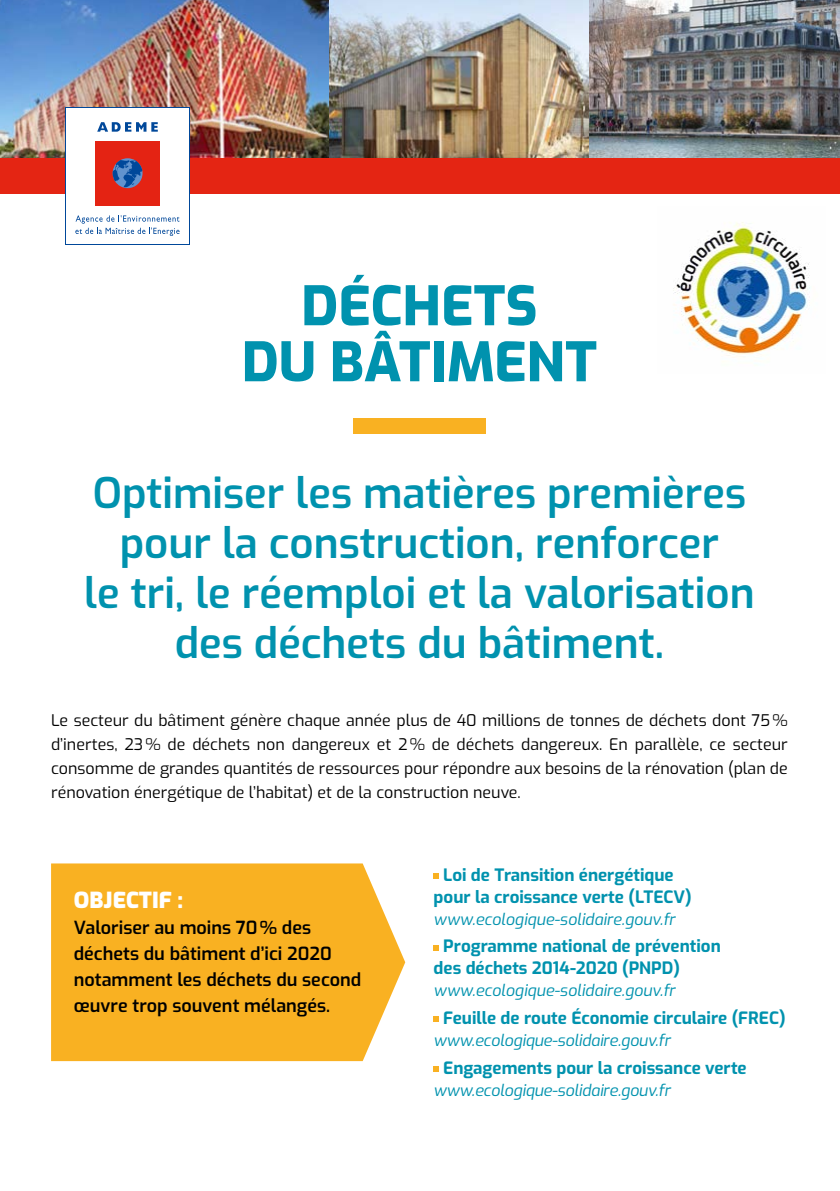
<style>
.page{position:relative;width:840px;height:1191px;background:#fff}
.page>*{position:absolute;margin:0;border:0;box-sizing:border-box;transform-origin:0 0}
.t1{font:800 54px/56px "Exo";color:#0092ae;text-align:center}
.t2{font:600 42px/50px "Exo";color:#0092ae;text-align:center}
.t3{font:900 22px "Exo";color:#fff}
.t4{font:600 18px/26px "Exo";color:#000}
.t5{font:700 17px/22px "Exo";color:#0092ae;text-align:center}
.t6{font:16px/24px "Exo";color:#000;text-align:justify}
.t7{font:italic 16px "Exo";letter-spacing:-.005em;color:#0092ae}
</style>
<div class="page">
<img style="left:673px;top:222px;width:137px;height:136px">
<img style="left:0;top:0;width:589px;height:158px">
<img style="left:589px;top:0;width:250px;height:158px">
<div style="left:51px;top:863px;width:354px;height:198px;background:#f9b122"></div>
<div style="left:353px;top:418px;width:132px;height:15px;background:#f9b122"></div>
<div style="left:0;top:158px;width:839px;height:36px;background:#e42513"></div>
<div style="left:65px;top:107px;width:124px;height:138px;background:#00489a"></div>
<div style="left:66px;top:108px;width:123px;height:136px;background:#fff"></div>
<div style="left:95px;top:141px;width:65px;height:65px;background:#e42313"></div>
<svg style="left:113px;top:158px;width:29px;height:30px"></svg>
<svg style="left:97px;top:122px;width:61px;height:10px"></svg>
<svg style="left:75px;top:215px;width:104px;height:21px"></svg>
<svg style="left:433px;top:873px;width:5px;height:5px"></svg>
<svg style="left:433px;top:945px;width:5px;height:5px"></svg>
<svg style="left:433px;top:1016px;width:5px;height:6px"></svg>
<svg style="left:433px;top:1066px;width:5px;height:5px"></svg>
<h1 class="t1" style="left:241px;top:274px;width:357px">DÉCHETS<br>DU BÂTIMENT</h1>
<h2 class="t2" style="left:84px;top:465px;width:671px">Optimiser les matières premières pour la construction, renforcer<br>le tri, le réemploi et la valorisation des déchets du bâtiment.</h2>
<p class="t6" style="left:51px;top:707px;width:737px">Le secteur du bâtiment génère chaque année plus de 40 millions de tonnes de déchets dont 75 % d’inertes, 23 % de déchets non dangereux et 2 % de déchets dangereux. En parallèle, ce secteur consomme de grandes quantités de ressources pour répondre aux besoins de la rénovation (plan de rénovation énergétique de l’habitat) et de la construction neuve.</p>
<h3 class="t3" style="left:74px;top:883px;width:111px">OBJECTIF :</h3>
<p class="t4" style="left:74px;top:913px;width:289px">Valoriser au moins 70 % des déchets du bâtiment d’ici 2020 notamment les déchets du second œuvre trop souvent mélangés.</p>
<p class="t5" style="left:433px;top:862px;width:259px">Loi de Transition énergétique pour la croissance verte (LTECV)</p>
<p class="t7" style="left:433px;top:907px;width:243px">www.ecologique-solidaire.gouv.fr</p>
<p class="t5" style="left:433px;top:934px;width:288px;text-align:left;text-indent:10px">Programme national de prévention des déchets 2014-2020 (PNPD)</p>
<p class="t7" style="left:433px;top:978px;width:243px">www.ecologique-solidaire.gouv.fr</p>
<p class="t5" style="left:443px;top:1005px;width:343px">Feuille de route Économie circulaire (FREC)</p>
<p class="t7" style="left:433px;top:1028px;width:238px">www.ecologique-solidaire.gouv.fr</p>
<p class="t5" style="left:443px;top:1055px;width:305px">Engagements pour la croissance verte</p>
<p class="t7" style="left:433px;top:1078px;width:238px">www.ecologique-solidaire.gouv.fr</p>
</div>
